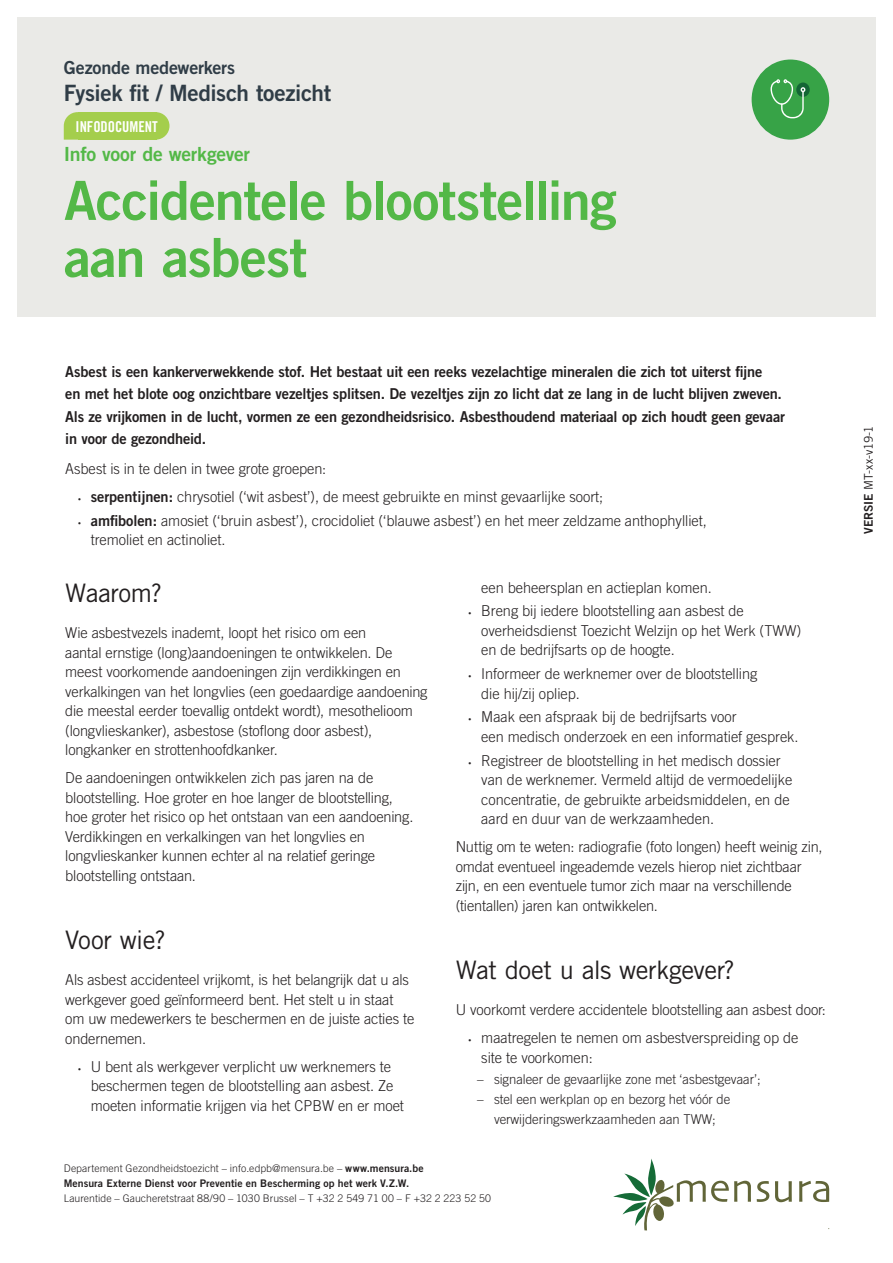
<style>
.page{position:relative;width:893px;height:1263px;background:#fff}
.page>*{position:absolute;margin:0;border:0;box-sizing:border-box;transform-origin:0 0}
.t1{font:54px/57px "Trade Gothic LT Bold Two";letter-spacing:-.02em;color:#53b847}
.t2{font:25.5px "Trade Gothic LT";letter-spacing:-.015em;color:#231f20}
.t3{font:22.5px "Trade Gothic LT Bold Two";letter-spacing:-.015em;color:#303d47}
.t4{font:19.5px "Trade Gothic LT Bold Two";letter-spacing:-.015em;color:#53b847}
.t5{font:18px "Trade Gothic LT Bold Two";letter-spacing:-.01em;color:#303d47}
.t6{font:300 15px/19.5px "Trade Gothic LT";letter-spacing:-.005em;color:#231f20}
.t7{font:15px/22.5px "Trade Gothic LT Bold Two";letter-spacing:-.01em;color:#231f20}
.t8{font:15px "Trade Gothic LT Bold Cond Twenty";color:#fff}
.t9{font:300 13.5px/19.5px "Trade Gothic LT";letter-spacing:-.005em;color:#231f20;text-align:center}
.t10{font:12px "Trade Gothic LT";letter-spacing:-.02em;color:#231f20}
.t11{font:300 10.5px "Trade Gothic LT";letter-spacing:.005em;color:#231f20}
.t12{font:10.5px "Trade Gothic LT Bold Two";letter-spacing:.005em;color:#231f20}
.s1{font-family:"Myriad Pro";font-weight:400;font-size:10.5px}
.s2{font-family:"Trade Gothic LT Bold Two";font-weight:400}
.s3{font-family:"Trade Gothic LT Bold Two"}
</style>
<div class="page">
<svg style="left:757px;top:1181px;width:12px;height:21px"></svg>
<svg style="left:775px;top:1181px;width:17px;height:21px"></svg>
<svg style="left:799px;top:1181px;width:30px;height:21px"></svg>
<svg style="left:613px;top:1158px;width:138px;height:72px"></svg>
<div style="left:17px;top:17px;width:859px;height:299px;background:#eaeae7"></div>
<div style="left:752px;top:60px;width:77px;height:80px;background:#37a347;border-radius:50%"></div>
<div style="left:796px;top:83px;width:14px;height:14px;background:#136635;border-radius:50%"></div>
<svg style="left:770px;top:79px;width:35px;height:39px"></svg>
<svg style="left:64px;top:112px;width:14px;height:28px"></svg>
<div style="left:142px;top:112px;width:27px;height:28px;background:#a4ce4c;border-radius:50%"></div>
<div style="left:78px;top:112px;width:78px;height:28px;background:#a4ce4c"></div>
<p class="t5" style="left:64px;top:57px;width:173px">Gezonde medewerkers</p>
<h3 class="t3" style="left:64px;top:79px;width:269px">Fysiek fit / Medisch toezicht</h3>
<p class="t8" style="left:76px;top:117px;width:84px">INFODOCUMENT</p>
<h3 class="t4" style="left:64px;top:142px;width:188px">Info voor de werkgever</h3>
<h1 class="t1" style="left:64px;top:171px;width:554px">Accidentele blootstelling aan asbest</h1>
<p class="t7" style="left:65px;top:360px;width:721px">Asbest is een kankerverwekkende stof. Het bestaat uit een reeks vezelachtige mineralen die zich tot uiterst fijne<br>en met het blote oog onzichtbare vezeltjes splitsen. De vezeltjes zijn zo licht dat ze lang in de lucht blijven zweven.<br>Als ze vrijkomen in de lucht, vormen ze een gezondheidsrisico. Asbesthoudend materiaal op zich houdt geen gevaar in voor de gezondheid.</p>
<p class="t6" style="left:65px;top:459px;width:262px">Asbest is in te delen in twee grote groepen:</p>
<p class="t6" style="left:78px;top:487px;width:527px"><span class="s1">•</span> <span class="s2">serpentijnen:</span> chrysotiel (‘wit asbest’), de meest gebruikte en minst gevaarlijke soort;</p>
<p class="t6" style="left:91px;top:510px;width:618px;text-indent:-13px"><span class="s1">•</span> <span class="s2">amfibolen:</span> amosiet (‘bruin asbest’), crocidoliet (‘blauwe asbest’) en het meer zeldzame anthophylliet, tremoliet en actinoliet.</p>
<h2 class="t2" style="left:65px;top:577px;width:98px">Waarom?</h2>
<p class="t6" style="left:65px;top:623px;width:364px">Wie asbestvezels inademt, loopt het risico om een<br>aantal ernstige (long)aandoeningen te ontwikkelen. De meest voorkomende aandoeningen zijn verdikkingen en verkalkingen van het longvlies (een goedaardige aandoening die meestal eerder toevallig ontdekt wordt), mesothelioom (longvlieskanker), asbestose (stoflong door asbest), longkanker en strottenhoofdkanker.</p>
<p class="t6" style="left:65px;top:768px;width:350px">De aandoeningen ontwikkelen zich pas jaren na de blootstelling. Hoe groter en hoe langer de blootstelling, hoe groter het risico op het ontstaan van een aandoening.<br>Verdikkingen en verkalkingen van het longvlies en longvlieskanker kunnen echter al na relatief geringe blootstelling ontstaan.</p>
<h2 class="t2" style="left:65px;top:924px;width:102px">Voor wie?</h2>
<p class="t6" style="left:65px;top:970px;width:351px">Als asbest accidenteel vrijkomt, is het belangrijk dat u als werkgever goed geïnformeerd bent. Het stelt u in staat om uw medewerkers te beschermen en de juiste acties te ondernemen.</p>
<p class="t6" style="left:91px;top:1056px;width:315px;text-indent:-13px"><span class="s1">•</span> U bent als werkgever verplicht uw werknemers te beschermen tegen de blootstelling aan asbest. Ze moeten informatie krijgen via het CPBW en er moet</p>
<p class="t6" style="left:481px;top:577px;width:232px">een beheersplan en actieplan komen.</p>
<p class="t6" style="left:481px;top:601px;width:322px;text-indent:-13px"><span class="s1">•</span> Breng bij iedere blootstelling aan asbest de overheidsdienst Toezicht Welzijn op het Werk (TWW) en de bedrijfsarts op de hoogte.</p>
<p class="t6" style="left:481px;top:664px;width:278px;text-indent:-13px"><span class="s1">•</span> Informeer de werknemer over de blootstelling die hij/zij opliep.</p>
<p class="t6" style="left:481px;top:707px;width:319px;text-indent:-13px"><span class="s1">•</span> Maak een afspraak bij de bedrijfsarts voor<br>een medisch onderzoek en een informatief gesprek.</p>
<p class="t6" style="left:481px;top:750px;width:313px;text-indent:-13px"><span class="s1">•</span> Registreer de blootstelling in het medisch dossier van de werknemer. Vermeld altijd de vermoedelijke concentratie, de gebruikte arbeidsmiddelen, en de aard en duur van de werkzaamheden.</p>
<p class="t6" style="left:456px;top:837px;width:368px">Nuttig om te weten: radiografie (foto longen) heeft weinig zin, omdat eventueel ingeademde vezels hierop niet zichtbaar zijn, en een eventuele tumor zich maar na verschillende (tientallen) jaren kan ontwikkelen.</p>
<h2 class="t2" style="left:456px;top:954px;width:281px">Wat doet u als werkgever?</h2>
<p class="t6" style="left:456px;top:1000px;width:372px">U voorkomt verdere accidentele blootstelling aan asbest door:</p>
<p class="t6" style="left:481px;top:1028px;width:319px;text-indent:-13px"><span class="s1">•</span> maatregelen te nemen om asbestverspreiding op de site te voorkomen:</p>
<p class="t9" style="left:477px;top:1069px;width:285px">– signaleer de gevaarlijke zone met ‘asbestgevaar’;</p>
<p class="t9" style="left:477px;top:1089px;width:255px">– stel een werkplan op en bezorg het vóór de verwijderingswerkzaamheden aan TWW;</p>
<p class="t11" style="left:64px;top:1162px;width:361px">Departement Gezondheidstoezicht – info.edpb@mensura.be – <span class="s2">www.mensura.be</span></p>
<p class="t12" style="left:64px;top:1176px;width:347px">Mensura Externe Dienst voor Preventie en Bescherming op het werk V.Z.W.</p>
<p class="t11" style="left:64px;top:1192px;width:429px">Laurentide – Gaucheretstraat 88/90 – 1030 Brussel – T +32 2 549 71 00 – F +32 2 223 52 50</p>
<p class="t10" style="left:861px;top:533px;width:110px;rotate:-90deg"><span class="s3">VERSIE</span> MT-xx-v19-1</p>
</div>
